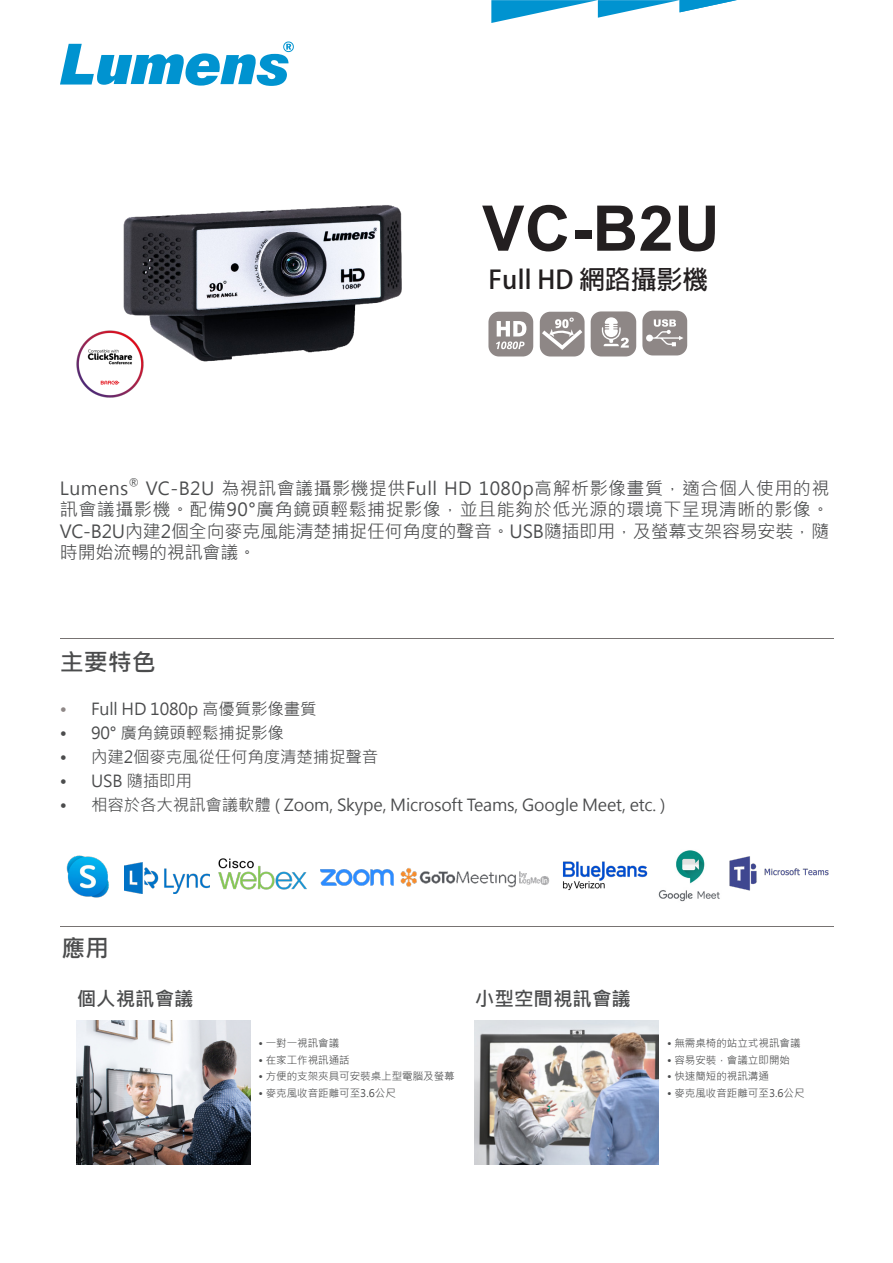
<style>
.page{position:relative;width:893px;height:1263px;background:#fff}
.page>*{position:absolute;margin:0;border:0;box-sizing:border-box;transform-origin:0 0}
.t1{font:700 63px "Arial";color:#231f20}
.t2{font:700 25.5px "Adobe Fan Heiti Std";letter-spacing:.01em;color:#231f20}
.t3{font:700 24px "Microsoft Jheng Hei";color:#4b4c4d}
.t4{font:700 19.5px "Microsoft Jheng Hei";color:#4b4c4d}
.t5{font:18px/21.6px "Microsoft Jheng Hei";letter-spacing:-.01em;color:#4b4c4d;text-align:justify}
.t6{font:16.5px "Microsoft Jheng Hei";letter-spacing:-.01em;color:#4b4c4d}
.t7{font:10.5px "Microsoft Jheng Hei";color:#4b4c4d}
.s1{color:#8e8786}
</style>
<div class="page">
<hr style="left:60px;top:638px;width:774px;height:1px;background:#777372">
<hr style="left:60px;top:926px;width:774px;height:1px;background:#777372">
<svg style="left:491px;top:0;width:246px;height:23px"></svg>
<svg style="left:60px;top:41px;width:234px;height:45px"></svg>
<img style="left:123px;top:205px;width:279px;height:157px">
<img style="left:77px;top:1021px;width:174px;height:143px">
<img style="left:475px;top:1021px;width:184px;height:143px">
<svg style="left:488px;top:312px;width:45px;height:44px"></svg>
<svg style="left:540px;top:312px;width:45px;height:44px"></svg>
<svg style="left:642px;top:311px;width:45px;height:44px;background:#a19b9b"></svg>
<svg style="left:591px;top:311px;width:45px;height:45px"></svg>
<img style="left:124px;top:862px;width:85px;height:31px">
<img style="left:400px;top:868px;width:150px;height:20px">
<img style="left:658px;top:850px;width:62px;height:52px">
<img style="left:718px;top:851px;width:111px;height:47px">
<img style="left:563px;top:861px;width:85px;height:30px">
<img style="left:66px;top:855px;width:43px;height:43px">
<img style="left:320px;top:869px;width:74px;height:17px">
<img style="left:218px;top:858px;width:89px;height:32px">
<img style="left:76px;top:330px;width:68px;height:68px">
<p class="t1" style="left:482px;top:184px;width:239px">VC-B2U</p>
<p class="t2" style="left:488px;top:265px;width:221px">Full HD 網路攝影機</p>
<p class="t5" style="left:60px;top:477px;width:70px">Lumens</p>
<p class="t7" style="left:129px;top:475px;width:12px">®</p>
<p class="t5" style="left:60px;top:477px;width:771px;text-indent:86px">VC-B2U 為視訊會議攝影機提供Full HD 1080p高解析影像畫質，適合個人使用的視訊會議攝影機。配備90°廣角鏡頭輕鬆捕捉影像，並且能夠於低光源的環境下呈現清晰的影像。VC-B2U內建2個全向麥克風能清楚捕捉任何角度的聲音。USB隨插即用，及螢幕支架容易安裝，隨時開始流暢的視訊會議。</p>
<p class="t3" style="left:60px;top:647px;width:97px">主要特色</p>
<p class="t6" style="left:60px;top:698px;width:258px"><span class="s1">•</span> Full HD 1080p 高優質影像畫質</p>
<p class="t6" style="left:60px;top:722px;width:225px">• 90° 廣角鏡頭輕鬆捕捉影像</p>
<p class="t6" style="left:60px;top:746px;width:320px">• 內建2個麥克風從任何角度清楚捕捉聲音</p>
<p class="t6" style="left:60px;top:770px;width:133px">• USB 隨插即用</p>
<p class="t6" style="left:60px;top:794px;width:607px">• 相容於各大視訊會議軟體 ( Zoom, Skype, Microsoft Teams, Google Meet, etc. )</p>
<p class="t3" style="left:61px;top:933px;width:49px">應用</p>
<p class="t4" style="left:77px;top:986px;width:118px">個人視訊會議</p>
<p class="t4" style="left:475px;top:986px;width:157px">小型空間視訊會議</p>
<p class="t7" style="left:259px;top:1037px;width:82px">• 一對一視訊會議</p>
<p class="t7" style="left:259px;top:1053px;width:93px">• 在家工作視訊通話</p>
<p class="t7" style="left:259px;top:1070px;width:198px">• 方便的支架夾具可安裝桌上型電腦及螢幕</p>
<p class="t7" style="left:259px;top:1086px;width:139px">• 麥克風收音距離可至3.6公尺</p>
<p class="t7" style="left:667px;top:1037px;width:135px">• 無需桌椅的站立式視訊會議</p>
<p class="t7" style="left:667px;top:1053px;width:124px">• 容易安裝，會議立即開始</p>
<p class="t7" style="left:667px;top:1070px;width:103px">• 快速簡短的視訊溝通</p>
<p class="t7" style="left:667px;top:1086px;width:139px">• 麥克風收音距離可至3.6公尺</p>
</div>
